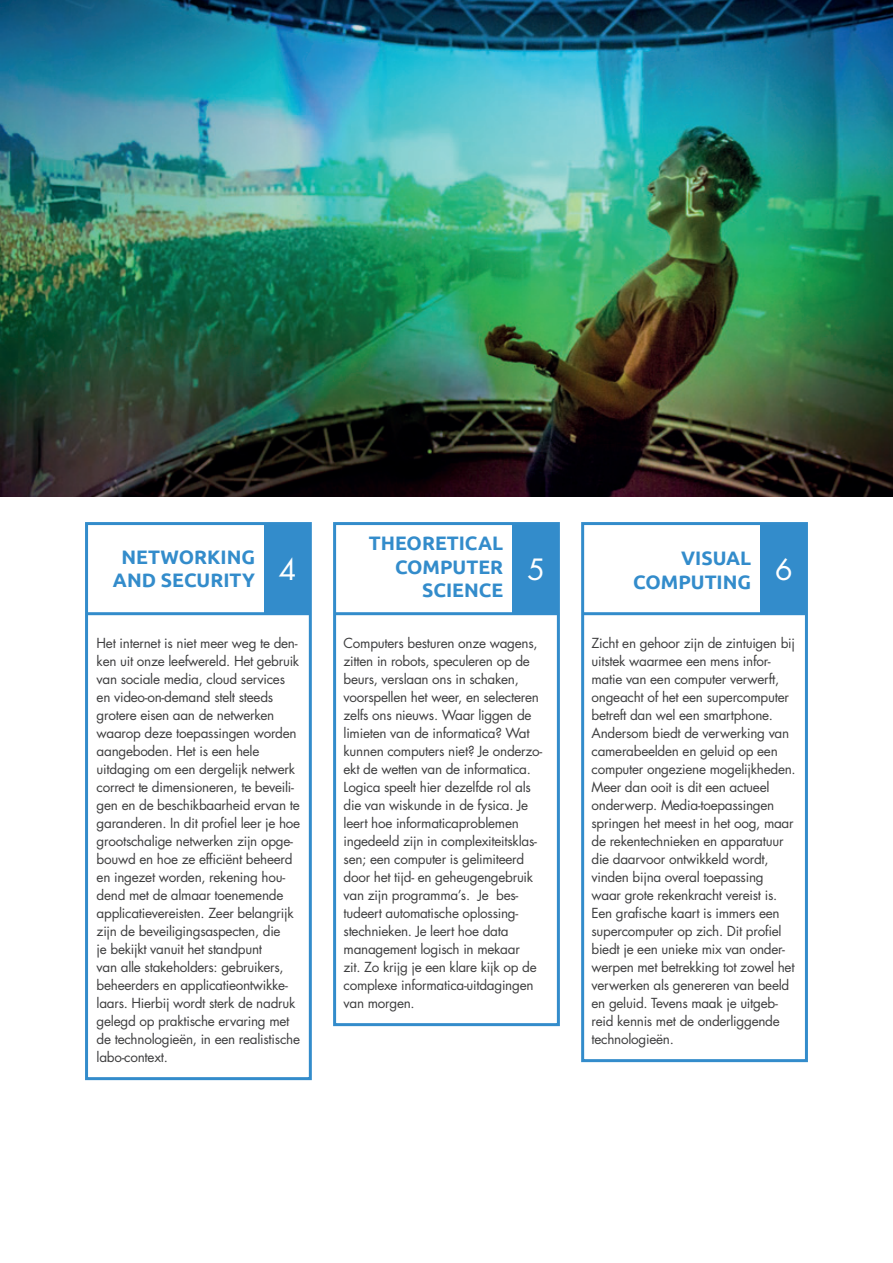
<style>
.page{position:relative;width:893px;height:1263px;background:#fff}
.page>*{position:absolute;margin:0;border:0;box-sizing:border-box;transform-origin:0 0}
.Body{font:28.5px "Futura Std";color:#fff}
.Body-2{font:700 19.5px/23.4px "Ubuntu";color:#338ccb;text-align:right}
.Body-3{font:13.5px/18px "Futura Std";letter-spacing:-.02em;color:#3e3e3f}
</style>
<div class="page">
<div style="left:85px;top:522px;width:227px;height:558px;border:3px solid #338ccb"></div>
<div style="left:513px;top:523px;width:46px;height:91px;background:#338ccb"></div>
<div style="left:264px;top:523px;width:47px;height:91px;background:#338ccb"></div>
<div style="left:760px;top:523px;width:47px;height:91px;background:#338ccb"></div>
<div style="left:333px;top:522px;width:227px;height:504px;border:3px solid #338ccb"></div>
<div style="left:581px;top:522px;width:227px;height:540px;border:3px solid #338ccb"></div>
<hr style="left:335px;top:612px;width:224px;height:3px;background:#338ccb">
<hr style="left:86px;top:612px;width:224px;height:3px;background:#338ccb">
<hr style="left:582px;top:612px;width:225px;height:3px;background:#338ccb">
<img style="left:0;top:0;width:893px;height:496px">
<p class="Body-2" style="left:113px;top:545px;width:144px;text-align:center">NETWORKING<br>AND SECURITY</p>
<p class="Body-2" style="left:369px;top:531px;width:136px">THEORETICAL<br>COMPUTER</p>
<p class="Body-2" style="left:422px;top:578px;width:83px">SCIENCE</p>
<p class="Body-2" style="left:681px;top:546px;width:72px">VISUAL</p>
<p class="Body-2" style="left:633px;top:570px;width:119px">COMPUTING</p>
<p class="Body" style="left:279px;top:551px;width:19px">4</p>
<p class="Body" style="left:527px;top:551px;width:19px">5</p>
<p class="Body" style="left:775px;top:551px;width:19px">6</p>
<p class="Body-3" style="left:97px;top:634px;width:205px">Het internet is niet meer weg te den&shy;ken uit onze leefwereld. Het gebruik van sociale media, cloud services en video-on-demand stelt steeds grotere eisen aan de netwerken waarop deze toepassingen worden aangeboden. Het is een hele uitdaging om een dergelijk netwerk correct te dimensioneren, te beveili&shy;gen en de beschikbaarheid ervan te garanderen. In dit profiel leer je hoe grootschalige netwerken zijn opge&shy;bouwd en hoe ze efficiënt beheerd en ingezet worden, rekening hou&shy;dend met de almaar toenemende applicatievereisten. Zeer belangrijk zijn de beveiligingsaspecten, die<br>je bekijkt vanuit het standpunt<br>van alle stakeholders: gebruikers, beheerders en applicatieontwikke&shy;laars. Hierbij wordt sterk de nadruk gelegd op praktische ervaring met de technologieën, in een realistische labo-context.</p>
<p class="Body-3" style="left:344px;top:634px;width:200px">Computers besturen onze wagens, zitten in robots, speculeren op de beurs, verslaan ons in schaken, voorspellen het weer, en selecteren zelfs ons nieuws. Waar liggen de limieten van de informatica? Wat kunnen computers niet? Je onderzo&shy;ekt de wetten van de informatica.<br>Logica speelt hier dezelfde rol als die van wiskunde in de fysica. Je leert hoe informaticaproblemen ingedeeld zijn in complexiteitsklas&shy;sen; een computer is gelimiteerd door het tijd- en geheugengebruik van zijn programma’s. Je bes&shy;tudeert automatische oplossing&shy;stechnieken. Je leert hoe data management logisch in mekaar<br>zit. Zo krijg je een klare kijk op de complexe informatica-uitdagingen van morgen.</p>
<p class="Body-3" style="left:591px;top:634px;width:206px">Zicht en gehoor zijn de zintuigen bij uitstek waarmee een mens infor&shy;matie van een computer verwerft, ongeacht of het een supercomputer betreft dan wel een smartphone.<br>Andersom biedt de verwerking van camerabeelden en geluid op een computer ongeziene mogelijkheden.<br>Meer dan ooit is dit een actueel onderwerp. Media-toepassingen springen het meest in het oog, maar de rekentechnieken en apparatuur die daarvoor ontwikkeld wordt, vinden bijna overal toepassing waar grote rekenkracht vereist is.<br>Een grafische kaart is immers een supercomputer op zich. Dit profiel biedt je een unieke mix van onder&shy;werpen met betrekking tot zowel het verwerken als genereren van beeld en geluid. Tevens maak je uitgeb&shy;reid kennis met de onderliggende technologieën.</p>
</div>
